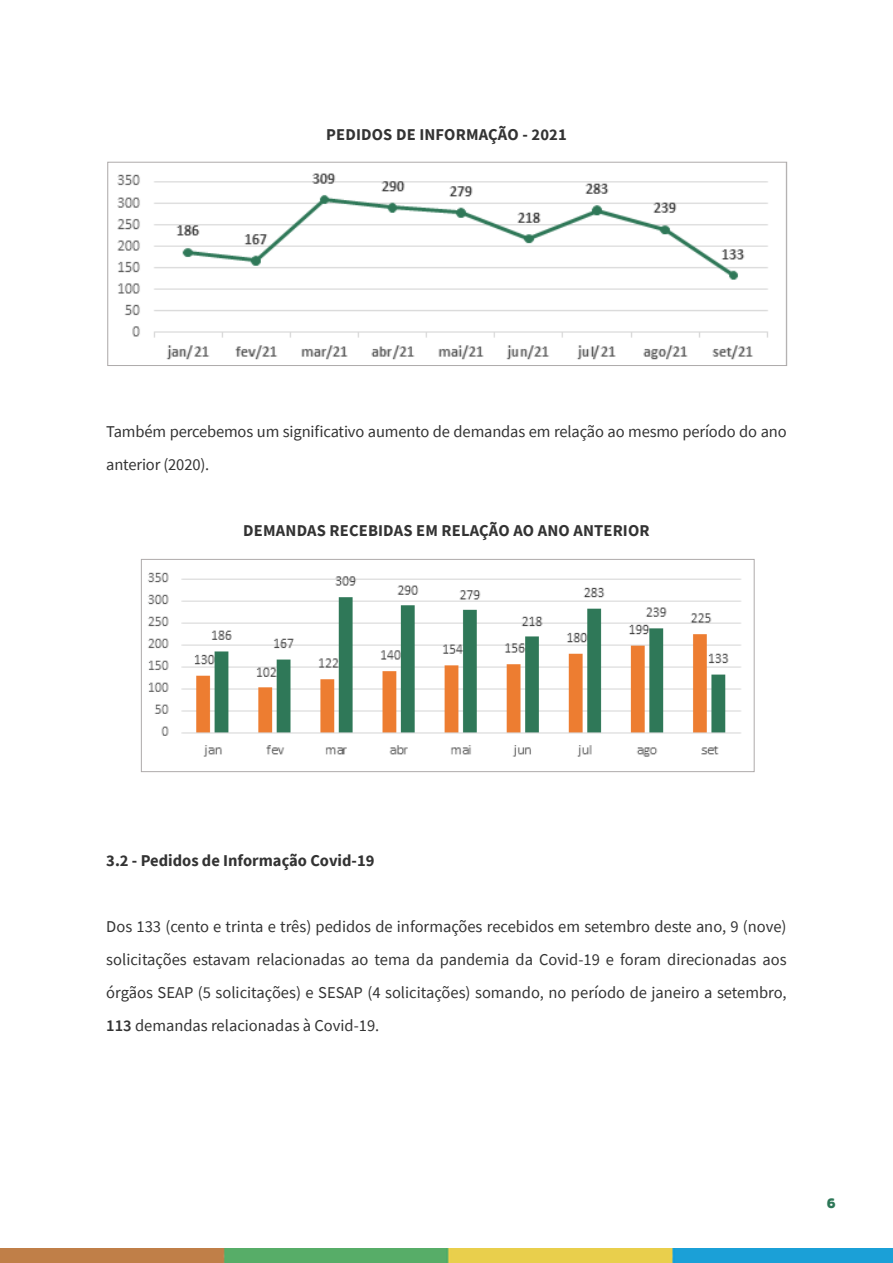
<style>
.page{position:relative;width:893px;height:1263px;background:#fff}
.page>*{position:absolute;margin:0;border:0;box-sizing:border-box;transform-origin:0 0}
.t1{font:16.5px/33px "Source Sans Pro";letter-spacing:-.01em;color:#333}
.t2{font:700 16.5px "Source Sans Pro";letter-spacing:.01em;color:#333}
.t3{font:900 13.5px "Amsi Pro";color:#2d7757}
.s1{font-weight:600}
</style>
<div class="page">
<img style="left:0;top:1248px;width:893px;height:15px">
<img style="left:117px;top:173px;width:651px;height:187px">
<div style="left:108px;top:162px;width:679px;height:204px;border:1px solid #aeaaaa"></div>
<img style="left:148px;top:572px;width:593px;height:185px">
<div style="left:141px;top:559px;width:613px;height:213px;border:1px solid #aeaaaa"></div>
<p class="t2" style="left:326px;top:123px;width:242px">PEDIDOS DE INFORMAÇÃO - 2021</p>
<p class="t1" style="left:106px;top:415px;width:682px">Também percebemos um significativo aumento de demandas em relação ao mesmo período do ano anterior (2020).</p>
<p class="t2" style="left:243px;top:519px;width:408px">DEMANDAS RECEBIDAS EM RELAÇÃO AO ANO ANTERIOR</p>
<p class="t2" style="left:106px;top:849px;width:270px">3.2 - Pedidos de Informação Covid-19</p>
<p class="t1" style="left:106px;top:910px;width:682px;text-align:justify">Dos 133 (cento e trinta e três) pedidos de informações recebidos em setembro deste ano, 9 (nove) solicitações estavam relacionadas ao tema da pandemia da Covid-19 e foram direcionadas aos órgãos SEAP (5 solicitações) e SESAP (4 solicitações) somando, no período de janeiro a setembro, <span class="s1">113</span> demandas relacionadas à Covid-19.</p>
<p class="t3" style="left:827px;top:1193px;width:10px">6</p>
</div>
